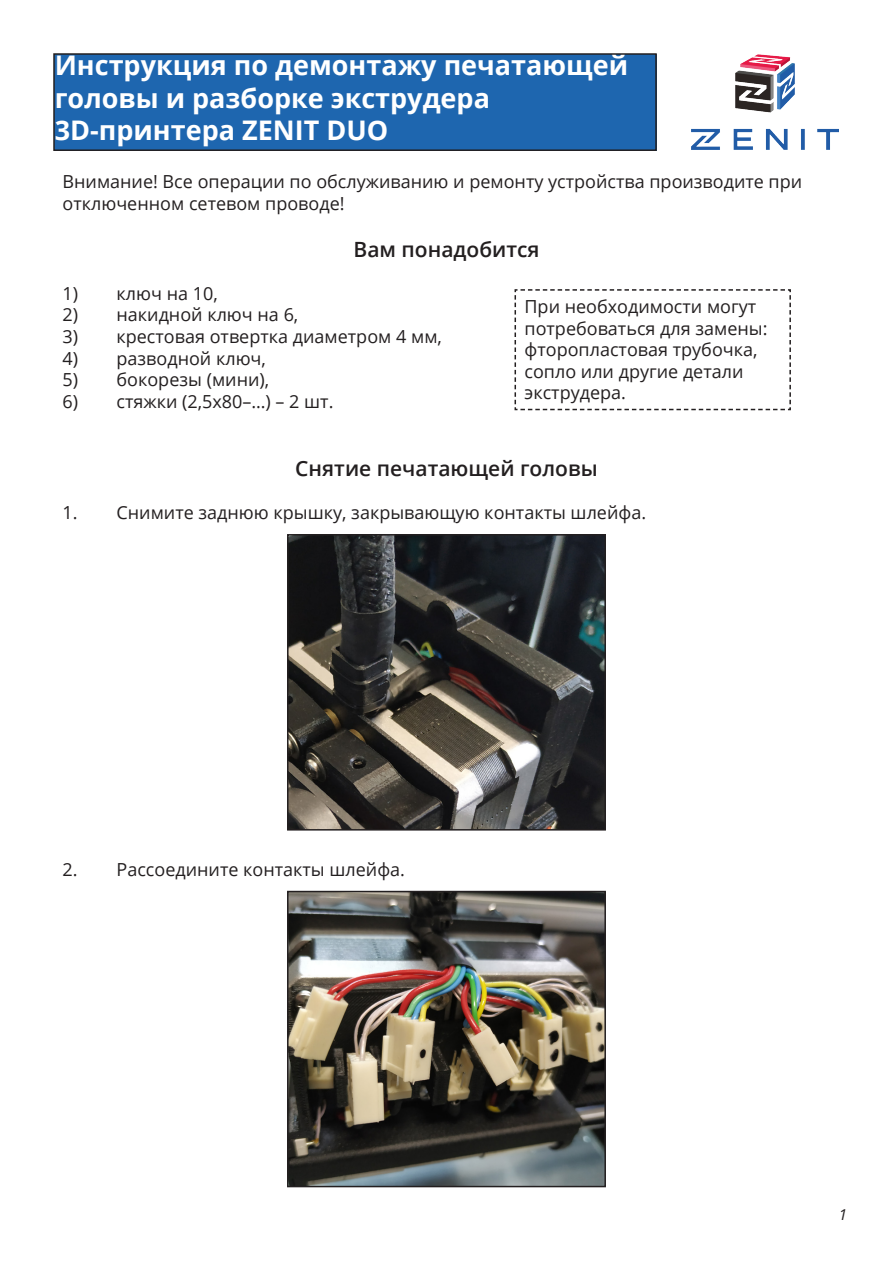
<style>
.page{position:relative;width:893px;height:1263px;background:#fff}
.page>*{position:absolute;margin:0;border:0;box-sizing:border-box;transform-origin:0 0}
.t1{font:700 27px/32.4px "Open Sans";color:#fff}
.t2{font:600 21px "Open Sans";color:#231f20}
.t3{font:18px/21.6px "Open Sans";color:#231f20}
.t4{font:italic 15px "Open Sans";color:#231f20}
</style>
<div class="page">
<img style="left:290px;top:537px;width:313px;height:290px">
<div style="left:287px;top:534px;width:319px;height:296px;border:2px solid #231f20"></div>
<img style="left:290px;top:894px;width:313px;height:290px">
<div style="left:287px;top:891px;width:319px;height:296px;border:2px solid #231f20"></div>
<img style="left:692px;top:54px;width:146px;height:95px">
<div style="left:54px;top:54px;width:602px;height:96px;background:#1e66af"></div>
<div style="left:53px;top:53px;width:604px;height:98px;border:2px solid #231f20"></div>
<svg style="left:514px;top:289px;width:277px;height:122px"></svg>
<p class="t1" style="left:55px;top:49px;width:575px">Инструкция по демонтажу печатающей головы и разборке экструдера</p>
<p class="t1" style="left:55px;top:114px;width:335px">3D-принтера ZENIT DUO</p>
<p class="t3" style="left:63px;top:170px;width:741px">Внимание! Все операции по обслуживанию и ремонту устройства производите при отключенном сетевом проводе!</p>
<p class="t2" style="left:353px;top:234px;width:188px">Вам понадобится</p>
<p class="t3" style="left:63px;top:282px;width:157px">1) ключ на 10,</p>
<p class="t3" style="left:63px;top:304px;width:237px">2) накидной ключ на 6,</p>
<p class="t3" style="left:63px;top:325px;width:381px">3) крестовая отвертка диаметром 4 мм,</p>
<p class="t3" style="left:63px;top:347px;width:205px">4) разводной ключ,</p>
<p class="t3" style="left:63px;top:368px;width:208px">5) бокорезы (мини),</p>
<p class="t3" style="left:63px;top:390px;width:272px">6) стяжки (2,5х80–…) – 2 шт.</p>
<p class="t3" style="left:524px;top:295px;width:244px">При необходимости могут потребоваться для замены: фторопластовая трубочка, сопло или другие детали экструдера.</p>
<p class="t2" style="left:295px;top:454px;width:304px">Снятие печатающей головы</p>
<p class="t3" style="left:63px;top:502px;width:585px">1. Снимите заднюю крышку, закрывающую контакты шлейфа.</p>
<p class="t3" style="left:63px;top:858px;width:344px">2. Рассоедините контакты шлейфа.</p>
<p class="t4" style="left:839px;top:1205px;width:10px">1</p>
</div>
